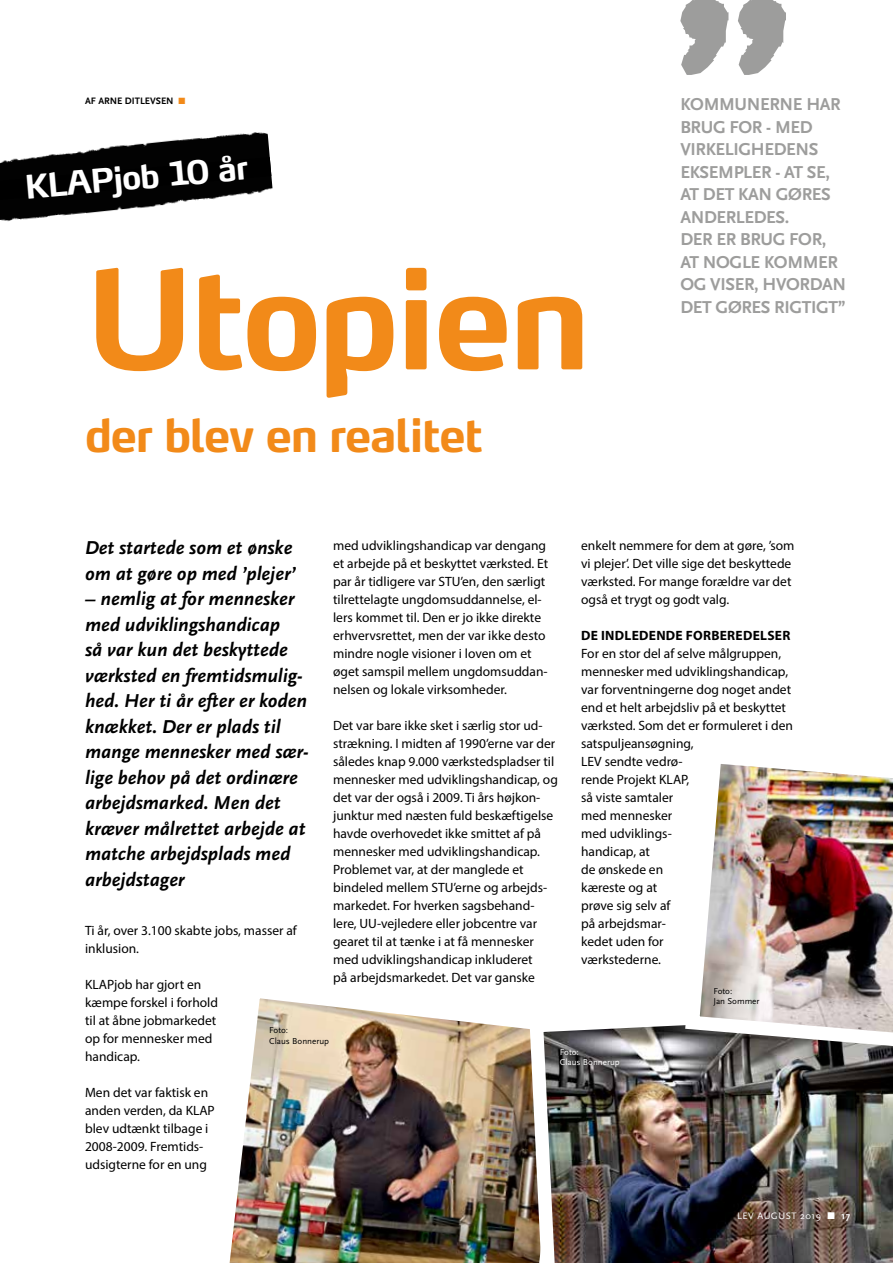
<style>
.page{position:relative;width:893px;height:1263px;background:#fff}
.page>*{position:absolute;margin:0;border:0;box-sizing:border-box;transform-origin:0 0}
.t1{font:700 135px "Max";letter-spacing:-.03em;color:#f28a19}
.t2{font:700 45px "Max";letter-spacing:-.03em;color:#f28a19}
.t3{font:700 32.25px "Max";color:#fff}
.t4{font:italic 700 19.5px/25.5px "Scala Sans";color:#000}
.t5{font:700 18px/22.5px "Scala Sans";letter-spacing:-.02em;color:#9d9d9c}
.t6{font:13.5px/18px "Myriad Pro";color:#000}
.t7{font:700 13.5px "Myriad Pro";letter-spacing:.02em;color:#000}
.t8{font:9.75px "Scala Sans";letter-spacing:.05em;color:#fff}
.t9{font:700 9.75px "Scala Sans";color:#000}
.t10{font:9px/10.5px "Scala Sans";color:#000}
.t11{font:9px/10.5px "Scala Sans";color:#fff}
.s1{color:#f28a19}
.s2{font-family:"Max TF"}
.s3{font-weight:700}
</style>
<div class="page">
<img style="left:39px;top:132px;width:231px;height:25px">
<img style="left:0;top:157px;width:273px;height:65px">
<img style="left:229px;top:998px;width:293px;height:265px">
<img style="left:522px;top:1025px;width:371px;height:238px">
<img style="left:678px;top:764px;width:215px;height:291px">
<svg style="left:680px;top:0;width:106px;height:75px"></svg>
<p class="t9" style="left:85px;top:96px;width:102px">AF ARNE DITLEVSEN <span class="s1">■</span></p>
<h3 class="t3" style="left:23px;top:167px;width:225px;rotate:-5deg">KLAPjob <span class="s2">10</span> år</h3>
<h1 class="t1" style="left:85px;top:235px;width:507px">Utopien</h1>
<h2 class="t2" style="left:85px;top:407px;width:400px">der blev en realitet</h2>
<h3 class="t5" style="left:680px;top:94px;width:167px">KOMMUNERNE HAR<br>BRUG FOR - MED<br>VIRKELIGHEDENS<br>EKSEMPLER - AT SE,<br>AT DET KAN GØRES<br>ANDERLEDES.<br>DER ER BRUG FOR,<br>AT NOGLE KOMMER<br>OG VISER, HVORDAN<br>DET GØRES RIGTIGT”</h3>
<h3 class="t4" style="left:85px;top:536px;width:212px">Det startede som et ønske om at gøre op med ’plejer’</h3>
<p class="t4" style="left:85px;top:587px;width:225px">– nemlig at for mennesker med udviklingshandicap<br>så var kun det beskyttede værksted en fremtidsmulig&shy;hed. Her ti år efter er koden knækket. Der er plads til mange mennesker med sær&shy;lige behov på det ordinære arbejdsmarked. Men det kræver målrettet arbejde at matche arbejdsplads med arbejdstager</p>
<p class="t6" style="left:85px;top:922px;width:213px">Ti år, over 3.100 skabte jobs, masser af inklusion.</p>
<p class="t6" style="left:85px;top:976px;width:135px">KLAPjob har gjort en kæmpe forskel i forhold til at åbne jobmarkedet op for mennesker med handicap.</p>
<p class="t6" style="left:85px;top:1084px;width:131px">Men det var faktisk en anden verden, da KLAP blev udtænkt tilbage i<br>2008-2009. Fremtids&shy;udsigterne for en ung</p>
<p class="t6" style="left:581px;top:536px;width:215px">enkelt nemmere for dem at gøre, ’som vi plejer’. Det ville sige det beskyttede værksted. For mange forældre var det også et trygt og godt valg.</p>
<p class="t7" style="left:581px;top:627px;width:211px">DE INDLEDENDE FORBEREDELSER</p>
<p class="t6" style="left:581px;top:644px;width:213px">For en stor del af selve målgruppen, mennesker med udviklingshandicap, var forventningerne dog noget andet end et helt arbejdsliv på et beskyttet værksted. Som det er formuleret i den satspuljeansøgning,<br>LEV sendte vedrø-<br>rende Projekt KLAP,<br>så viste samtaler<br>med mennesker<br>med udviklings-<br>handicap, at<br>de ønskede en<br>kæreste og at<br>prøve sig selv af<br>på arbejdsmar-<br>kedet uden for<br>værkstederne.</p>
<p class="t6" style="left:333px;top:536px;width:217px">med udviklingshandicap var dengang et arbejde på et beskyttet værksted. Et par år tidligere var STU’en, den særligt tilrettelagte ungdomsuddannelse, el&shy;lers kommet til. Den er jo ikke direkte erhvervsrettet, men der var ikke desto mindre nogle visioner i loven om et øget samspil mellem ungdomsuddan&shy;nelsen og lokale virksomheder.</p>
<p class="t6" style="left:333px;top:716px;width:226px">Det var bare ikke sket i særlig stor ud&shy;strækning. I midten af 1990’erne var der således knap 9.000 værkstedspladser til mennesker med udviklingshandicap, og det var der også i 2009. Ti års højkon&shy;junktur med næsten fuld beskæftigelse havde overhovedet ikke smittet af på mennesker med udviklingshandicap.<br>Problemet var, at der manglede et bindeled mellem STU’erne og arbejds&shy;markedet. For hverken sagsbehand&shy;lere, UU-vejledere eller jobcentre var gearet til at tænke i at få mennesker med udviklingshandicap inkluderet<br>på arbejdsmarkedet. Det var ganske</p>
<p class="t10" style="left:713px;top:986px;width:48px">Foto:<br>Jan Sommer</p>
<p class="t10" style="left:269px;top:1025px;width:61px">Foto:<br>Claus Bonnerup</p>
<p class="t11" style="left:560px;top:1046px;width:61px">Foto:<br>Claus Bonnerup</p>
<p class="t8" style="left:737px;top:1211px;width:115px">LEV AUGUST 2019 ■ <span class="s3">17</span></p>
</div>
